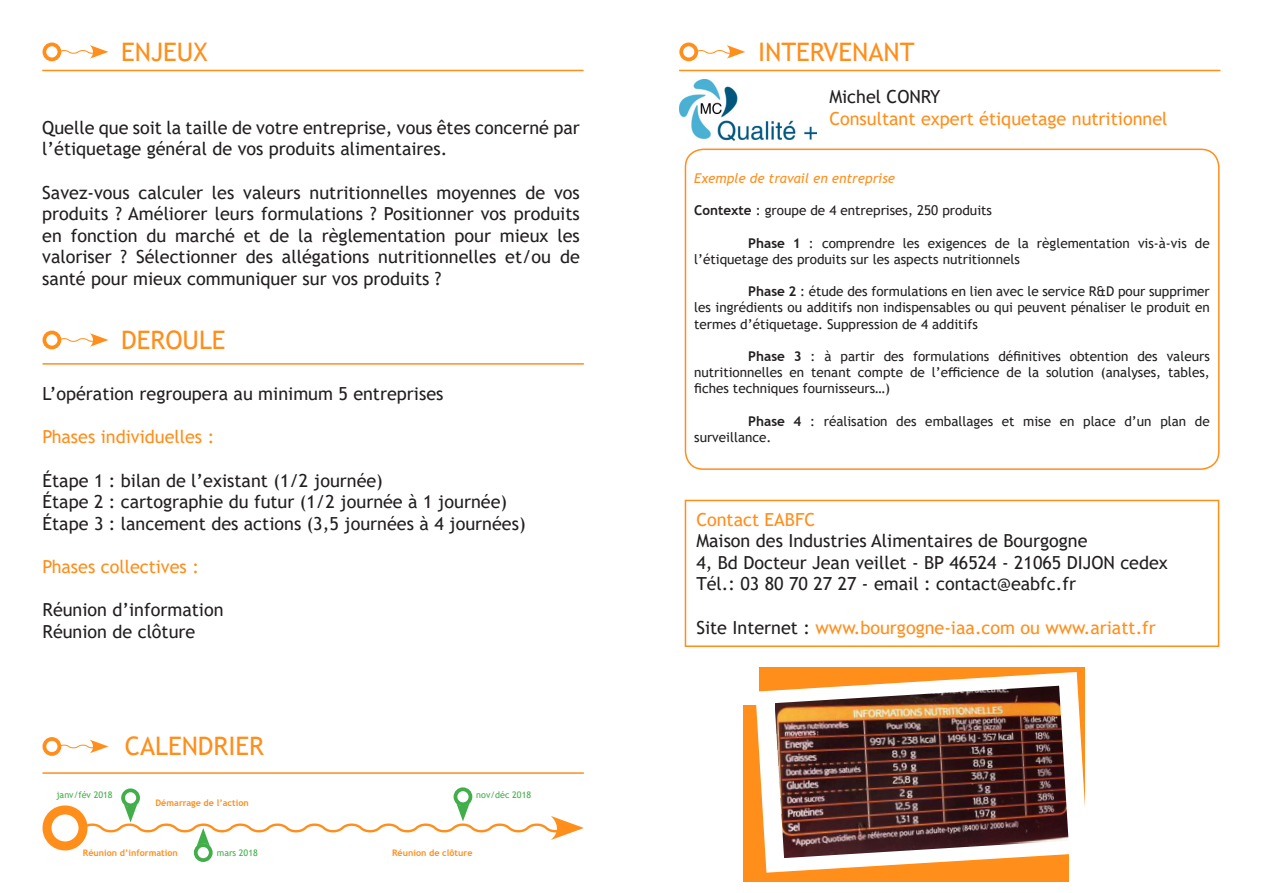
<style>
.page{position:relative;width:1263px;height:893px;background:#fff}
.page>*{position:absolute;margin:0;border:0;box-sizing:border-box;transform-origin:0 0}
.t1{font:25.5px "Trebuchet MS";color:#ff8e1b}
.t2{font:18px/21.6px "Trebuchet MS";color:#231f20}
.t3{font:18px "Trebuchet MS";color:#ff8e1b}
.t4{font:13.5px/16.2px "Trebuchet MS";color:#231f20}
.t5{font:italic 13.5px "Trebuchet MS";color:#ff8e1b}
.t6{font:700 9px "Trebuchet MS";color:#ff8e1b}
.t7{font:9px "Trebuchet MS";color:#40ae49}
.s1{font-weight:700}
.s2{color:#231f20}
</style>
<div class="page">
<div style="left:43px;top:43px;width:18px;height:18px;border:4px solid #ff8e1b;border-radius:50%"></div>
<svg style="left:58px;top:45px;width:50px;height:14px"></svg>
<div style="left:43px;top:331px;width:18px;height:18px;border:4px solid #ff8e1b;border-radius:50%"></div>
<svg style="left:58px;top:333px;width:50px;height:14px"></svg>
<hr style="left:42px;top:70px;width:542px;height:1px;background:#ff8e1b">
<hr style="left:43px;top:363px;width:541px;height:2px;background:#ff8e1b">
<div style="left:679px;top:43px;width:19px;height:18px;border:4px solid #ff8e1b;border-radius:50%"></div>
<svg style="left:695px;top:45px;width:50px;height:14px"></svg>
<hr style="left:679px;top:70px;width:541px;height:1px;background:#ff8e1b">
<div style="left:759px;top:668px;width:325px;height:176px;background:#ff8e1b"></div>
<div style="left:743px;top:705px;width:325px;height:176px;background:#ff8e1b"></div>
<svg style="left:756px;top:672px;width:329px;height:201px;fill:#fff"></svg>
<div style="left:685px;top:500px;width:534px;height:147px;border:2px solid #ff8e1b"></div>
<div style="left:43px;top:737px;width:18px;height:19px;border:4px solid #ff8e1b;border-radius:50%"></div>
<svg style="left:58px;top:740px;width:50px;height:13px"></svg>
<hr style="left:43px;top:772px;width:541px;height:2px;background:#ff8e1b">
<div style="left:685px;top:149px;width:534px;height:321px;border:2px solid #ff8e1b;border-radius:18px"></div>
<div style="left:43px;top:805px;width:45px;height:45px;border:9px solid #ff8e1b;border-radius:50%"></div>
<div style="left:121px;top:788px;width:19px;height:19px;border:4px solid #40ae49;border-radius:50%"></div>
<div style="left:194px;top:843px;width:19px;height:19px;border:4px solid #40ae49;border-radius:50%"></div>
<div style="left:454px;top:787px;width:18px;height:19px;border:4px solid #40ae49;border-radius:50%"></div>
<svg style="left:80px;top:803px;width:504px;height:43px"></svg>
<img style="left:679px;top:80px;width:137px;height:60px">
<img style="left:774px;top:686px;width:294px;height:172px">
<p class="t1" style="left:121px;top:36px;width:88px">ENJEUX</p>
<p class="t2" style="left:42px;top:117px;width:539px">Quelle que soit la taille de votre entreprise, vous êtes concerné par l’étiquetage général de vos produits alimentaires.</p>
<p class="t2" style="left:42px;top:181px;width:539px;text-align:justify">Savez-vous calculer les valeurs nutritionnelles moyennes de vos produits ? Améliorer leurs formulations ? Positionner vos produits en fonction du marché et de la règlementation pour mieux les valoriser ? Sélectionner des allégations nutritionnelles et/ou de santé pour mieux communiquer sur vos produits ?</p>
<p class="t1" style="left:121px;top:324px;width:106px">DEROULE</p>
<p class="t2" style="left:43px;top:383px;width:402px">L’opération regroupera au minimum 5 entreprises</p>
<p class="t3" style="left:43px;top:426px;width:173px">Phases individuelles :</p>
<p class="t2" style="left:43px;top:469px;width:342px">Étape 1 : bilan de l’existant (1/2 journée)</p>
<p class="t2" style="left:43px;top:491px;width:466px">Étape 2 : cartographie du futur (1/2 journée à 1 journée)</p>
<p class="t2" style="left:43px;top:512px;width:485px">Étape 3 : lancement des actions (3,5 journées à 4 journées)</p>
<p class="t3" style="left:43px;top:555px;width:158px">Phases collectives :</p>
<p class="t2" style="left:43px;top:599px;width:183px">Réunion d’information</p>
<p class="t2" style="left:43px;top:620px;width:154px">Réunion de clôture</p>
<p class="t1" style="left:125px;top:730px;width:141px">CALENDRIER</p>
<p class="t7" style="left:56px;top:789px;width:58px">janv/fév 2018</p>
<p class="t6" style="left:156px;top:797px;width:95px">Démarrage de l’action</p>
<p class="t6" style="left:83px;top:847px;width:97px">Réunion d’information</p>
<p class="t7" style="left:217px;top:847px;width:42px">mars 2018</p>
<p class="t7" style="left:476px;top:789px;width:56px">nov/déc 2018</p>
<p class="t6" style="left:392px;top:847px;width:82px">Réunion de clôture</p>
<p class="t1" style="left:758px;top:36px;width:158px">INTERVENANT</p>
<p class="t2" style="left:829px;top:86px;width:113px">Michel CONRY</p>
<p class="t3" style="left:829px;top:107px;width:340px">Consultant expert étiquetage nutritionnel</p>
<p class="t5" style="left:694px;top:170px;width:202px">Exemple de travail en entreprise</p>
<p class="t4" style="left:694px;top:202px;width:299px"><span class="s1">Contexte</span> : groupe de 4 entreprises, 250 produits</p>
<p class="t4" style="left:694px;top:235px;width:517px;text-indent:54px"><span class="s1">Phase 1</span> : comprendre les exigences de la règlementation vis-à-vis de l’étiquetage des produits sur les aspects nutritionnels</p>
<p class="t4" style="left:694px;top:283px;width:517px;text-align:justify;text-indent:54px"><span class="s1">Phase 2</span> : étude des formulations en lien avec le service R&amp;D pour supprimer les ingrédients ou additifs non indispensables ou qui peuvent pénaliser le produit en termes d’étiquetage. Suppression de 4 additifs</p>
<p class="t4" style="left:694px;top:348px;width:517px;text-align:justify;text-indent:54px"><span class="s1">Phase 3</span> : à partir des formulations définitives obtention des valeurs nutritionnelles en tenant compte de l’efficience de la solution (analyses, tables, fiches techniques fournisseurs…)</p>
<p class="t4" style="left:694px;top:413px;width:517px;text-indent:54px"><span class="s1">Phase 4</span> : réalisation des emballages et mise en place d’un plan de surveillance.</p>
<p class="t3" style="left:696px;top:508px;width:120px">Contact EABFC</p>
<p class="t2" style="left:696px;top:530px;width:393px">Maison des Industries Alimentaires de Bourgogne</p>
<p class="t2" style="left:696px;top:552px;width:473px">4, Bd Docteur Jean veillet - BP 46524 - 21065 DIJON cedex</p>
<p class="t2" style="left:696px;top:573px;width:381px">Tél.: 03 80 70 27 27 - email : contact@eabfc.fr</p>
<p class="t3" style="left:696px;top:616px;width:461px"><span class="s2">Site Internet :</span> www.bourgogne-iaa.com ou www.ariatt.fr</p>
</div>
